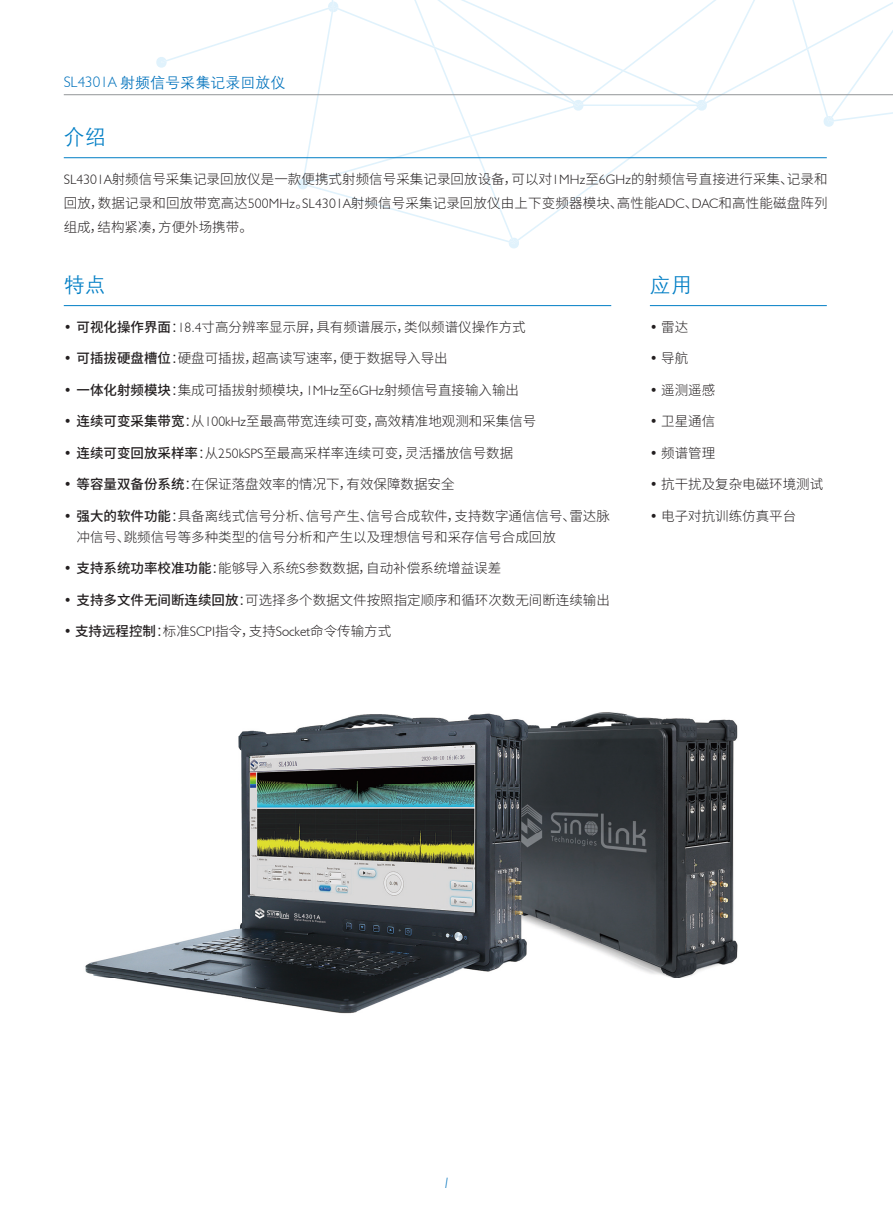
<style>
.page{position:relative;width:893px;height:1212px;background:#fff}
.page>*{position:absolute;margin:0;border:0;box-sizing:border-box;transform-origin:0 0}
.t1{font:21px "H Yg 2 gj";color:#007ec5}
.t2{font:15px "H Yg 2 gj";color:#0072bc}
.t3{font:italic 300 15px "Humanist 521 BT";color:#0072bc}
.t4{font:300 13.5px/24px "Source Han Sans CN";color:#231f20}
.s1{font-family:"Humanist 521 BT";font-weight:300}
.s2{font-family:"Humanist 521 BT"}
.s3{font-weight:500}
</style>
<div class="page">
<svg style="left:156px;top:57px;width:5px;height:11px"></svg>
<svg style="left:161px;top:0;width:732px;height:100px"></svg>
<svg style="left:822px;top:74px;width:71px;height:85px"></svg>
<svg style="left:296px;top:0;width:459px;height:248px"></svg>
<hr style="left:64px;top:94px;width:829px;height:1px;background:#939598">
<hr style="left:64px;top:157px;width:763px;height:1px;background:#007ec5">
<hr style="left:64px;top:305px;width:547px;height:1px;background:#007ec5">
<hr style="left:650px;top:305px;width:177px;height:1px;background:#007ec5">
<img style="left:85px;top:712px;width:653px;height:302px">
<p class="t2" style="left:64px;top:75px;width:223px"><span class="s1">SL4301A</span> 射频信号采集记录回放仪</p>
<h1 class="t1" style="left:64px;top:126px;width:43px">介绍</h1>
<p class="t4" style="left:64px;top:167px;width:765px;text-align:justify"><span class="s2">SL4301A</span>射频信号采集记录回放仪是一款便携式射频信号采集记录回放设备，可以对<span class="s2">1MHz</span>至<span class="s2">6GHz</span>的射频信号直接进行采集、记录和回放，数据记录和回放带宽高达<span class="s2">500MHz</span>。<span class="s2">SL4301A</span>射频信号采集记录回放仪由上下变频器模块、高性能<span class="s2">ADC</span>、<span class="s2">DAC</span>和高性能磁盘阵列组成，结构紧凑，方便外场携带。</p>
<h1 class="t1" style="left:64px;top:274px;width:43px">特点</h1>
<h1 class="t1" style="left:650px;top:274px;width:43px">应用</h1>
<p class="t4" style="left:64px;top:315px;width:463px"><span class="s2">•</span> <span class="s3">可视化操作界面</span>：<span class="s2">18.4</span>寸高分辨率显示屏，具有频谱展示，类似频谱仪操作方式</p>
<p class="t4" style="left:64px;top:347px;width:386px"><span class="s2">•</span> <span class="s3">可插拔硬盘槽位</span>：硬盘可插拔，超高读写速率，便于数据导入导出</p>
<p class="t4" style="left:64px;top:378px;width:457px"><span class="s2">•</span> <span class="s3">一体化射频模块</span>：集成可插拔射频模块，<span class="s2">1MHz</span>至<span class="s2">6GHz</span>射频信号直接输入输出</p>
<p class="t4" style="left:64px;top:410px;width:474px"><span class="s2">•</span> <span class="s3">连续可变采集带宽</span>：从<span class="s2">100kHz</span>至最高带宽连续可变，高效精准地观测和采集信号</p>
<p class="t4" style="left:64px;top:441px;width:451px"><span class="s2">•</span> <span class="s3">连续可变回放采样率</span>：从<span class="s2">250kSPS</span>至最高采样率连续可变，灵活播放信号数据</p>
<p class="t4" style="left:64px;top:473px;width:392px"><span class="s2">•</span> <span class="s3">等容量双备份系统</span>：在保证落盘效率的情况下，有效保障数据安全</p>
<p class="t4" style="left:77px;top:506px;width:535px;line-height:21px;text-indent:-13px"><span class="s2">•</span> <span class="s3">强大的软件功能</span>：具备离线式信号分析、信号产生、信号合成软件，支持数字通信信号、雷达脉冲信号、跳频信号等多种类型的信号分析和产生以及理想信号和采存信号合成回放</p>
<p class="t4" style="left:64px;top:557px;width:439px"><span class="s2">•</span> <span class="s3">支持系统功率校准功能</span>：能够导入系统<span class="s2">S</span>参数数据，自动补偿系统增益误差</p>
<p class="t4" style="left:64px;top:588px;width:548px"><span class="s2">•</span> <span class="s3">支持多文件无间断连续回放</span>：可选择多个数据文件按照指定顺序和循环次数无间断连续输出</p>
<p class="t4" style="left:64px;top:620px;width:329px"><span class="s2">•</span> <span class="s3">支持远程控制</span>：标准<span class="s2">SCPI</span>指令，支持<span class="s2">Socket</span>命令传输方式</p>
<p class="t4" style="left:650px;top:315px;width:40px"><span class="s2">•</span> 雷达</p>
<p class="t4" style="left:650px;top:347px;width:40px"><span class="s2">•</span> 导航</p>
<p class="t4" style="left:650px;top:378px;width:67px"><span class="s2">•</span> 遥测遥感</p>
<p class="t4" style="left:650px;top:410px;width:67px"><span class="s2">•</span> 卫星通信</p>
<p class="t4" style="left:650px;top:441px;width:67px"><span class="s2">•</span> 频谱管理</p>
<p class="t4" style="left:650px;top:473px;width:175px"><span class="s2">•</span> 抗干扰及复杂电磁环境测试</p>
<p class="t4" style="left:650px;top:504px;width:148px"><span class="s2">•</span> 电子对抗训练仿真平台</p>
<p class="t3" style="left:443px;top:1174px;width:9px">1</p>
</div>
